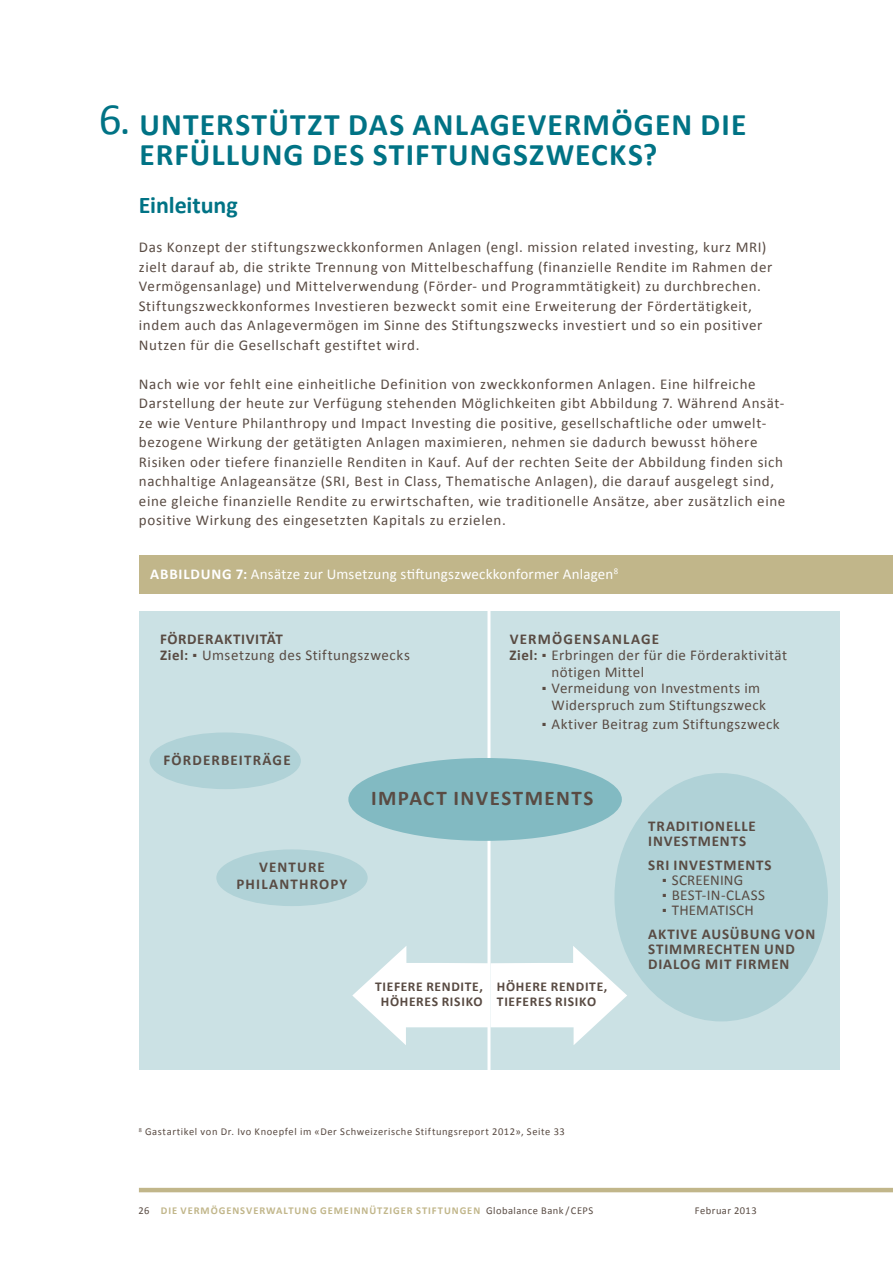
<style>
.page{position:relative;width:893px;height:1263px;background:#fff}
.page>*{position:absolute;margin:0;border:0;box-sizing:border-box;transform-origin:0 0}
.t1{font:45px "Calibri";color:#007385}
.t2{font:700 31.5px/30px "Calibri";letter-spacing:.04em;color:#007385}
.t3{font:700 24px "Calibri";color:#007385}
.t4{font:700 21px "Calibri";color:#594b43}
.t5{font:15px/19.5px "Calibri";letter-spacing:.04em;color:#594b43}
.t6{font:700 15px/15px "Calibri";letter-spacing:.06em;color:#594b43}
.t7{font:15px "Calibri";letter-spacing:.015em;color:#fff}
.t8{font:15px "Calibri";letter-spacing:.01em;color:#594b43}
.t9{font:700 13.5px/15px "Calibri";letter-spacing:.05em;color:#594b43}
.t10{font:10.5px "Calibri";letter-spacing:.055em;color:#594b43}
.t11{font:700 10.5px "Calibri";letter-spacing:.09em;color:#c1b68a}
.s1{font-weight:700}
.s2{font-weight:400}
.s3{font-weight:400;color:#594b43}
</style>
<div class="page">
<hr style="left:139px;top:1188px;width:754px;height:4px;background:#c1b68a">
<div style="left:139px;top:555px;width:754px;height:38px;background:#c1b68a"></div>
<div style="left:139px;top:611px;width:700px;height:458px;background:#cbe1e4"></div>
<hr style="left:487px;top:606px;width:3px;height:472px;background:#fff">
<div style="left:348px;top:758px;width:274px;height:83px;background:#82bac2;border-radius:50%"></div>
<div style="left:150px;top:732px;width:151px;height:57px;background:#b0d2d7;border-radius:50%"></div>
<div style="left:614px;top:773px;width:214px;height:248px;background:#b0d2d7;border-radius:50%"></div>
<div style="left:216px;top:849px;width:152px;height:57px;background:#b0d2d7;border-radius:50%"></div>
<svg style="left:352px;top:946px;width:275px;height:99px"></svg>
<h1 class="t1" style="left:99px;top:91px;width:33px">6.</h1>
<h2 class="t2" style="left:139px;top:110px;width:608px;text-indent:273px">ANLAGEVERMÖGEN DIE<br>ERFÜLLUNG DES STIFTUNGSZWECKS?</h2>
<h3 class="t3" style="left:139px;top:190px;width:100px">EINLEITUNG</h3>
<p class="t5" style="left:139px;top:238px;width:635px">Das Konzept der stiftungszweckkonformen Anlagen (engl. mission related investing, kurz MRI) zielt darauf ab, die strikte Trennung von Mittelbeschaffung (finanzielle Rendite im Rahmen der Vermögensanlage) und Mittelverwendung (Förder- und Programmtätigkeit) zu durchbrechen.<br>Stiftungszweckkonformes Investieren bezweckt somit eine Erweiterung der Fördertätigkeit, indem auch das Anlagevermögen im Sinne des Stiftungszwecks investiert und so ein positiver Nutzen für die Gesellschaft gestiftet wird.</p>
<p class="t5" style="left:139px;top:374px;width:648px">Nach wie vor fehlt eine einheitliche Definition von zweckkonformen Anlagen. Eine hilfreiche Darstellung der heute zur Verfügung stehenden Möglichkeiten gibt Abbildung 7. Während Ansät&shy;ze wie Venture Philanthropy und Impact Investing die positive, gesellschaftliche oder umwelt&shy;bezogene Wirkung der getätigten Anlagen maximieren, nehmen sie dadurch bewusst höhere Risiken oder tiefere finanzielle Renditen in Kauf. Auf der rechten Seite der Abbildung finden sich nachhaltige Anlageansätze (SRI, Best in Class, Thematische Anlagen), die darauf ausgelegt sind, eine gleiche finanzielle Rendite zu erwirtschaften, wie traditionelle Ansätze, aber zusätzlich eine positive Wirkung des eingesetzten Kapitals zu erzielen.</p>
<h2 class="t2" style="left:140px;top:110px;width:228px">UNTERSTÜTZT DAS</h2>
<p class="t7" style="left:150px;top:564px;width:469px"><span class="s1">ABB ILDUNG 7:</span> Ansätze zur Umsetzung stiftungszweckkonformer Anlagen<sup>8</sup></p>
<p class="t5" style="left:160px;top:631px;width:251px;line-height:16.5px"><span class="s1">FÖRDERAKTIVITÄT<br>ZIEL:</span> ■ Umsetzung des Stiftungszwecks</p>
<p class="t6" style="left:510px;top:631px;width:53px">VERMÖGEN</p>
<p class="t6" style="left:594px;top:631px;width:57px">SANLAGE</p>
<p class="t5" style="left:510px;top:646px;width:279px"><span class="s1">ZIEL:</span> ■ Erbringen der für die Förderaktivität</p>
<p class="t5" style="left:552px;top:662px;width:94px">nötigen Mittel</p>
<p class="t5" style="left:552px;top:680px;width:216px;line-height:16.5px;text-indent:-9px">■ Vermeidung von Investments im<br>Widerspruch zum Stiftungszweck</p>
<p class="t5" style="left:543px;top:715px;width:239px">■ Aktiver Beitrag zum Stiftungszweck</p>
<p class="t6" style="left:164px;top:752px;width:10px">FÖR</p>
<p class="t6" style="left:192px;top:752px;width:47px">DERBEITR</p>
<p class="t6" style="left:263px;top:752px;width:20px">ÄGE</p>
<p class="t6" style="left:259px;top:859px;width:21px">VENTURE</p>
<p class="t6" style="left:237px;top:876px;width:9px">PHIL</p>
<p class="t6" style="left:269px;top:876px;width:21px">ANTHROPY</p>
<h3 class="t4" style="left:371px;top:784px;width:13px">IMP</h3>
<h3 class="t4" style="left:409px;top:784px;width:119px">ACT INVESTMENT</h3>
<h3 class="t4" style="left:583px;top:784px;width:11px">S</h3>
<p class="t9" style="left:381px;top:979px;width:104px;text-indent:-6px">TIEFERE RENDITE,<br>HÖHERE</p>
<p class="t9" style="left:432px;top:994px;width:51px">S RISIKO</p>
<p class="t9" style="left:497px;top:979px;width:112px">HÖHERE RENDITE,<br>TIEFERE</p>
<p class="t9" style="left:545px;top:994px;width:51px">S RISIKO</p>
<p class="t6" style="left:648px;top:819px;width:98px">TRADITIONELLE<br>INVESTMENTS</p>
<p class="t6" style="left:648px;top:858px;width:78px">SRI INVESTMENT</p>
<p class="t6" style="left:765px;top:858px;width:9px">S</p>
<p class="t8" style="left:663px;top:871px;width:82px">■ SCREENING</p>
<p class="t5" style="left:663px;top:885px;width:104px">■ BEST-IN-CLASS</p>
<p class="t6" style="left:648px;top:898px;width:113px;line-height:24px;text-indent:15px">■ <span class="s2">THEMATISCH<br></span>AKTIVE AUSÜBUNG</p>
<p class="t6" style="left:785px;top:927px;width:21px">VON</p>
<p class="t6" style="left:648px;top:942px;width:19px">STIMMRECHTEN</p>
<p class="t6" style="left:764px;top:942px;width:32px">UN D</p>
<p class="t6" style="left:648px;top:957px;width:35px">DIALOG</p>
<p class="t6" style="left:705px;top:957px;width:10px">MIT</p>
<p class="t6" style="left:736px;top:957px;width:10px">FIRMEN</p>
<p class="t10" style="left:139px;top:1125px;width:428px"><sup>8</sup> Gastartikel von Dr. Ivo Knoepfel im «Der Schweizerische Stiftungsreport 2012», Seite 33</p>
<p class="t11" style="left:139px;top:1204px;width:456px"><span class="s3">26</span> DIE VERMÖGENSVERWALTUNG GEMEINNÜTZIGER STIFTUNGEN <span class="s3">Globalance Bank / CEPS</span></p>
<p class="t10" style="left:695px;top:1204px;width:63px">Februar 2013</p>
</div>
